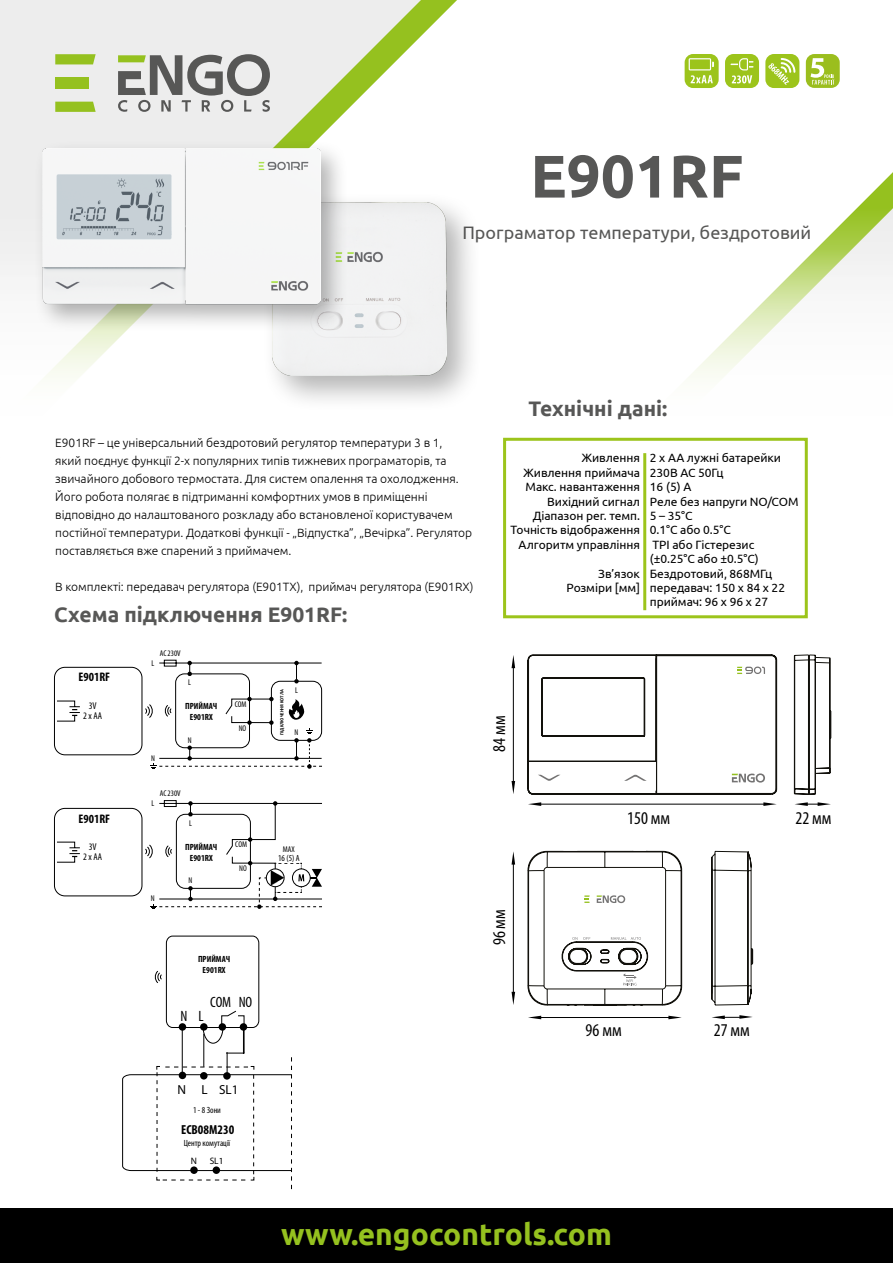
<style>
.page{position:relative;width:893px;height:1263px;background:#fff}
.page>*{position:absolute;margin:0;border:0;box-sizing:border-box;transform-origin:0 0}
.t1{font:700 60px "Ubuntu";color:#575756}
.t2{font:700 30px "Ubuntu";color:#95c11f}
.t3{font:700 21px "Ubuntu";color:#575756}
.t4{font:18px "Ubuntu";color:#575756}
.t5{font:condensed 18px "Myriad Pro";color:#000}
.t6{font:condensed 15px "Myriad Pro";color:#000}
.t7{font:700 condensed 13.05px "Myriad Pro";color:#000}
.t8{font:13.05px "Myriad Pro";color:#000}
.t9{font:700 condensed 12.45px "Myriad Pro";color:#000}
.t10{font:300 12px/18px "Ubuntu";letter-spacing:-.005em;color:#000}
.t11{font:12px/14.4px "Ubuntu";letter-spacing:-.005em;color:#000;text-align:right}
.t12{font:700 condensed 9.9px "Myriad Pro";color:#000}
.t13{font:condensed 9.9px "Myriad Pro";color:#000}
.t14{font:9.3px "Myriad Pro";color:#000}
.t15{font:700 condensed 9px/10.8px "Myriad Pro";color:#000;text-align:center}
.t16{font:condensed 9px "Myriad Pro";color:#000}
.t17{font:condensed 8.85px "Myriad Pro";color:#000}
.t18{font:condensed 8.4px/7.4px "Myriad Pro";color:#000;text-align:center}
.t19{font:700 condensed 8.4px "Myriad Pro";color:#000}
.t20{font:700 4.5px "Ubuntu";color:#000;scale:.87 1}
</style>
<div class="page">
<svg style="left:0;top:0;width:427px;height:208px;fill:#ededed"></svg>
<svg style="left:857px;top:183px;width:36px;height:25px"></svg>
<svg style="left:118px;top:54px;width:152px;height:58px;background:#b0b1ad"></svg>
<svg style="left:55px;top:54px;width:41px;height:10px"></svg>
<svg style="left:55px;top:102px;width:41px;height:10px"></svg>
<div style="left:55px;top:77px;width:34px;height:12px;background:#95c11f"></div>
<hr style="left:513px;top:665px;width:1px;height:117px;background:#000">
<hr style="left:513px;top:861px;width:1px;height:132px;background:#000">
<hr style="left:540px;top:804px;width:224px;height:1px;background:#000">
<hr style="left:540px;top:1017px;width:129px;height:1px;background:#000">
<svg style="left:512px;top:655px;width:3px;height:13px"></svg>
<svg style="left:512px;top:851px;width:3px;height:13px"></svg>
<svg style="left:763px;top:802px;width:14px;height:4px"></svg>
<svg style="left:668px;top:1016px;width:14px;height:3px"></svg>
<svg style="left:512px;top:781px;width:3px;height:13px"></svg>
<svg style="left:512px;top:992px;width:3px;height:13px"></svg>
<svg style="left:528px;top:802px;width:13px;height:4px"></svg>
<svg style="left:528px;top:1016px;width:13px;height:3px"></svg>
<svg style="left:795px;top:802px;width:36px;height:4px"></svg>
<svg style="left:712px;top:1015px;width:41px;height:4px"></svg>
<div style="left:0;top:1209px;width:893px;height:54px;background:#000"></div>
<svg style="left:528px;top:655px;width:249px;height:140px"></svg>
<svg style="left:794px;top:655px;width:37px;height:139px"></svg>
<svg style="left:685px;top:54px;width:34px;height:34px"></svg>
<svg style="left:725px;top:54px;width:34px;height:34px"></svg>
<svg style="left:765px;top:54px;width:34px;height:34px"></svg>
<div style="left:261px;top:191px;width:221px;height:221px;background:#000;opacity:.3"></div>
<div style="left:273px;top:202px;width:173px;height:174px;background:#f1f1f2"></div>
<div style="left:34px;top:140px;width:314px;height:192px;background:#000;opacity:.3"></div>
<img style="left:42px;top:149px;width:278px;height:156px">
<svg style="left:528px;top:851px;width:154px;height:154px"></svg>
<svg style="left:711px;top:851px;width:42px;height:154px"></svg>
<svg style="left:806px;top:54px;width:34px;height:34px"></svg>
<div style="left:503px;top:438px;width:305px;height:180px;border:3px solid #9cc41b"></div>
<hr style="left:643px;top:453px;width:3px;height:157px;background:#9cc41b">
<div style="left:54px;top:667px;width:88px;height:88px;border:1px solid #000;border-radius:11px"></div>
<div style="left:54px;top:808px;width:88px;height:88px;border:1px solid #000;border-radius:11px"></div>
<svg style="left:145px;top:800px;width:177px;height:109px"></svg>
<svg style="left:57px;top:700px;width:23px;height:22px"></svg>
<svg style="left:57px;top:841px;width:23px;height:22px"></svg>
<div style="left:278px;top:853px;width:22px;height:9px;background:#fff"></div>
<div style="left:182px;top:843px;width:39px;height:18px;background:#fff"></div>
<svg style="left:145px;top:660px;width:177px;height:109px"></svg>
<div style="left:166px;top:936px;width:93px;height:92px;border:1px solid #000;border-radius:7px"></div>
<svg style="left:122px;top:1010px;width:170px;height:179px"></svg>
<svg style="left:154px;top:970px;width:8px;height:13px"></svg>
<h1 class="t1" style="left:530px;top:140px;width:215px">E901RF</h1>
<h3 class="t4" style="left:462px;top:222px;width:350px">Програматор температури, бездротовий</h3>
<p class="t10" style="left:55px;top:433px;width:418px">E901RF – це універсальний бездротовий регулятор температури 3 в 1,<br>який поєднує функції 2-х популярних типів тижневих програматорів, та звичайного добового термостата. Для систем опалення та охолодження.<br>Його робота полягає в підтриманні комфортних умов в приміщенні відповідно до налаштованого розкладу або встановленої користувачем постійної температури. Додаткові функції - „Відпустка”, „Вечірка”. Регулятор поставляється вже спарений з приймачем.</p>
<p class="t10" style="left:55px;top:577px;width:420px">В комплекті: передавач регулятора (E901TX), приймач регулятора (E901RX)</p>
<h3 class="t3" style="left:54px;top:602px;width:295px">Схема підключення E901RF:</h3>
<p class="t18" style="left:160px;top:649px;width:23px">AC 230V</p>
<p class="t12" style="left:82px;top:670px;width:38px">091FLRFv2</p>
<p class="t9" style="left:79px;top:669px;width:33px">E901RF</p>
<p class="t13" style="left:89px;top:700px;width:9px">3V</p>
<p class="t13" style="left:83px;top:710px;width:20px">2 x AA</p>
<p class="t12" style="left:82px;top:811px;width:38px">091FLRFv2</p>
<p class="t9" style="left:79px;top:811px;width:33px">E901RF</p>
<p class="t18" style="left:151px;top:659px;width:4px">L</p>
<p class="t18" style="left:151px;top:754px;width:5px">N</p>
<p class="t18" style="left:188px;top:678px;width:4px">L</p>
<p class="t15" style="left:185px;top:700px;width:34px">ПРИЙМАЧ<br>E901RX</p>
<p class="t19" style="left:188px;top:705px;width:27px">RXRT510</p>
<p class="t18" style="left:188px;top:736px;width:5px">N</p>
<p class="t18" style="left:160px;top:790px;width:23px">AC 230V</p>
<p class="t18" style="left:151px;top:799px;width:4px">L</p>
<p class="t18" style="left:189px;top:819px;width:4px">L</p>
<p class="t18" style="left:235px;top:701px;width:13px">COM</p>
<p class="t18" style="left:239px;top:724px;width:9px">NO</p>
<p class="t20" style="left:279px;top:735px;width:54px;rotate:-90deg">ПІДКЛЮЧЕННЯ КОТЛА</p>
<p class="t18" style="left:295px;top:686px;width:4px">L</p>
<p class="t18" style="left:295px;top:728px;width:5px">N</p>
<p class="t18" style="left:235px;top:841px;width:13px">COM</p>
<p class="t18" style="left:239px;top:864px;width:9px">NO</p>
<p class="t15" style="left:185px;top:841px;width:34px">ПРИЙМАЧ<br>E901RX</p>
<p class="t13" style="left:89px;top:841px;width:9px">3V</p>
<p class="t18" style="left:279px;top:846px;width:22px">MAX<br>16 (5) A</p>
<p class="t19" style="left:189px;top:846px;width:27px">RXRT510</p>
<p class="t18" style="left:189px;top:876px;width:5px">N</p>
<p class="t13" style="left:83px;top:851px;width:20px">2 x AA</p>
<p class="t17" style="left:278px;top:853px;width:23px">16 (5) A</p>
<p class="t18" style="left:151px;top:895px;width:5px">N</p>
<p class="t15" style="left:198px;top:953px;width:34px">ПРИЙМАЧ<br>E901RX</p>
<p class="t6" style="left:210px;top:993px;width:44px">COM NO</p>
<p class="t6" style="left:181px;top:1007px;width:25px">N L</p>
<p class="t8" style="left:178px;top:1081px;width:62px">N L SL1</p>
<p class="t16" style="left:193px;top:1104px;width:29px">1 - 8 Зони</p>
<p class="t7" style="left:181px;top:1122px;width:54px">ECB08M230</p>
<p class="t14" style="left:191px;top:1155px;width:8px">N</p>
<p class="t14" style="left:210px;top:1155px;width:15px">SL1</p>
<p class="t16" style="left:184px;top:1137px;width:48px">Центр комутації</p>
<h3 class="t3" style="left:528px;top:396px;width:141px">Технічні дані:</h3>
<p class="t11" style="left:511px;top:451px;width:131px">Живлення<br>Живлення приймача<br>Макс. навантаження<br>Вихідний сигнал<br>Діапазон рег. темп.<br>Точність відображення<br>Алгоритм управління</p>
<p class="t11" style="left:566px;top:566px;width:75px">Зв’язок<br>Розміри [мм]</p>
<p class="t11" style="left:650px;top:451px;width:150px;text-align:left">2 x AA лужні батарейки<br>230В AC 50Гц<br>16 (5) A<br>Реле без напруги NO/COM<br>5 – 35°C<br>0.1°C або 0.5°C<br>TPI або Гістерезис (±0.25°C або ±0.5°C)<br>Бездротовий, 868МГц передавач: 150 x 84 x 22 приймач: 96 x 96 x 27</p>
<h3 class="t5" style="left:488px;top:752px;width:38px;rotate:-90deg">84 мм</h3>
<h3 class="t5" style="left:488px;top:945px;width:38px;rotate:-90deg">96 мм</h3>
<h3 class="t5" style="left:627px;top:807px;width:44px">150 мм</h3>
<h3 class="t5" style="left:796px;top:807px;width:38px">22 мм</h3>
<h3 class="t5" style="left:586px;top:1019px;width:38px">96 мм</h3>
<h3 class="t5" style="left:714px;top:1019px;width:38px">27 мм</h3>
<h2 class="t2" style="left:281px;top:1216px;width:332px">www.engocontrols.com</h2>
</div>
